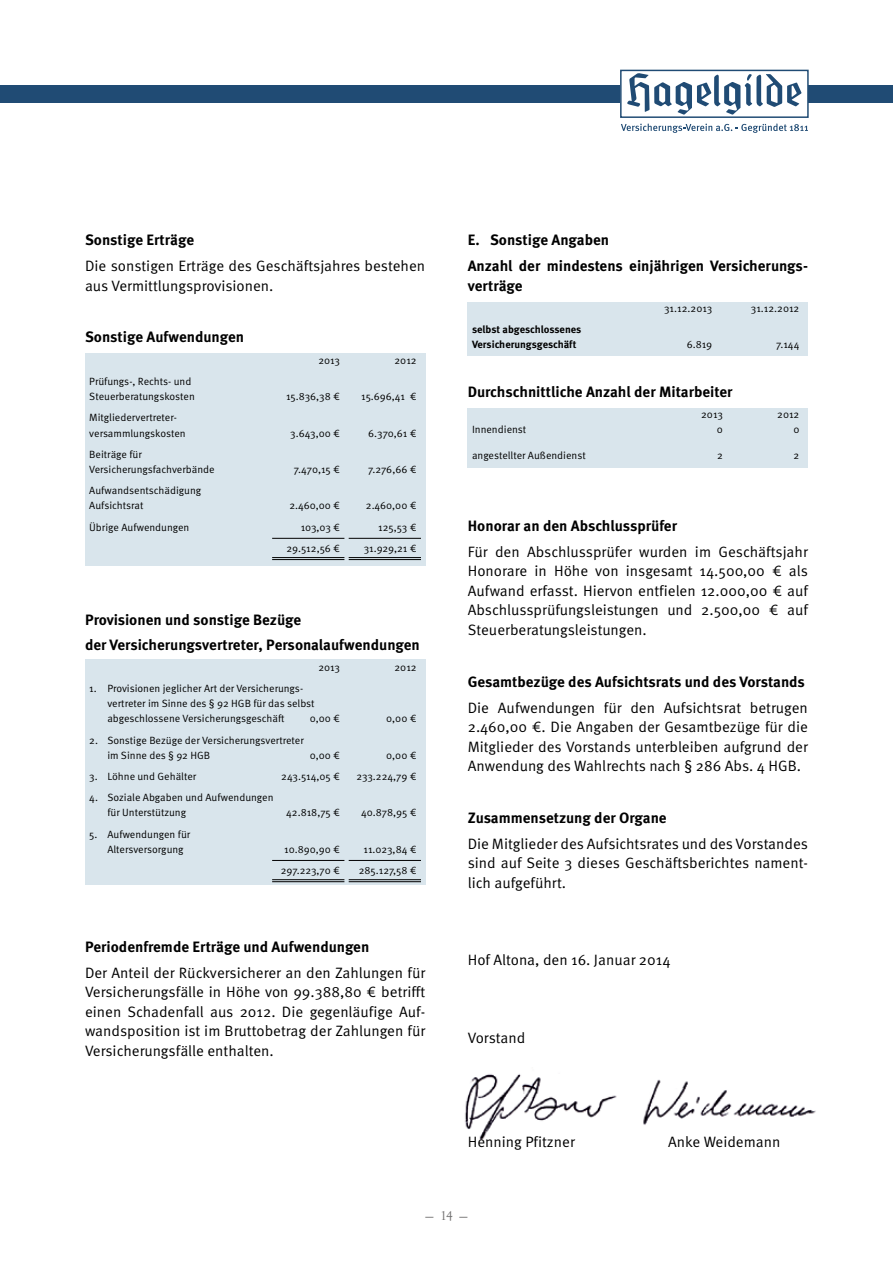
<style>
.page{position:relative;width:893px;height:1263px;background:#fff}
.page>*{position:absolute;margin:0;border:0;box-sizing:border-box;transform-origin:0 0}
.t1{font:15px/19.5px "Meta Pro";color:#000;text-align:justify}
.t2{font:700 15px/24.3px "Meta Pro";color:#000}
.t3{font:13.5px "Goudy Old Style T";color:#706f6f}
.t4{font:10.5px/15px "Meta Pro";color:#000}
.t5{font:700 10.5px/15px "Meta Pro";letter-spacing:-.005em;color:#000}
</style>
<div class="page">
<div style="left:0;top:85px;width:893px;height:17px;background:#204b74"></div>
<div style="left:621px;top:70px;width:187px;height:47px;background:#fff"></div>
<div style="left:620px;top:70px;width:189px;height:48px;border:1px solid #204b74"></div>
<svg style="left:627px;top:73px;width:175px;height:42px"></svg>
<svg style="left:621px;top:124px;width:187px;height:9px"></svg>
<div style="left:85px;top:353px;width:340px;height:213px;background:#d9e5ec"></div>
<div style="left:85px;top:659px;width:340px;height:225px;background:#d9e5ec"></div>
<div style="left:468px;top:302px;width:340px;height:53px;background:#d9e5ec"></div>
<div style="left:468px;top:408px;width:340px;height:60px;background:#d9e5ec"></div>
<img style="left:464px;top:1074px;width:352px;height:66px">
<hr style="left:349px;top:557px;width:72px;height:1px;background:#000">
<hr style="left:349px;top:559px;width:72px;height:1px;background:#000">
<hr style="left:349px;top:879px;width:72px;height:1px;background:#000">
<hr style="left:349px;top:881px;width:72px;height:1px;background:#000">
<hr style="left:272px;top:879px;width:72px;height:1px;background:#000">
<hr style="left:272px;top:881px;width:72px;height:1px;background:#000">
<hr style="left:272px;top:557px;width:72px;height:1px;background:#000">
<hr style="left:272px;top:559px;width:72px;height:1px;background:#000">
<hr style="left:349px;top:538px;width:72px;height:1px;background:#000">
<hr style="left:349px;top:860px;width:72px;height:1px;background:#000">
<hr style="left:272px;top:860px;width:72px;height:1px;background:#000">
<hr style="left:272px;top:538px;width:72px;height:1px;background:#000">
<p class="t2" style="left:85px;top:228px;width:111px">Sonstige Erträge</p>
<p class="t1" style="left:85px;top:257px;width:342px">Die sonstigen Erträge des Geschäftsjahres bestehen aus Vermittlungsprovisionen.</p>
<p class="t2" style="left:85px;top:325px;width:161px">Sonstige Aufwendungen</p>
<p class="t4" style="left:318px;top:353px;width:23px">2013</p>
<p class="t4" style="left:394px;top:353px;width:24px">2012</p>
<p class="t4" style="left:89px;top:374px;width:107px">Prüfungs-, Rechts- und<br>Steuerberatungskosten</p>
<p class="t4" style="left:286px;top:389px;width:56px">15.836,38 €</p>
<p class="t4" style="left:361px;top:389px;width:57px">15.696,41 €</p>
<p class="t4" style="left:89px;top:411px;width:98px">Mitgliedervertreter&shy;versammlungskosten</p>
<p class="t4" style="left:89px;top:447px;width:127px">Beiträge für<br>Versicherungsfachverbände</p>
<p class="t4" style="left:89px;top:483px;width:113px">Aufwandsentschädigung<br>Aufsichtsrat</p>
<p class="t4" style="left:290px;top:426px;width:51px">3.643,00 €</p>
<p class="t4" style="left:368px;top:426px;width:50px">6.370,61 €</p>
<p class="t4" style="left:294px;top:462px;width:48px">7.470,15 €</p>
<p class="t4" style="left:368px;top:462px;width:50px">7.276,66 €</p>
<p class="t4" style="left:289px;top:498px;width:52px">2.460,00 €</p>
<p class="t4" style="left:366px;top:498px;width:52px">2.460,00 €</p>
<p class="t4" style="left:89px;top:520px;width:102px">Übrige Aufwendungen</p>
<p class="t4" style="left:301px;top:520px;width:41px">103,03 €</p>
<p class="t4" style="left:378px;top:520px;width:40px">125,53 €</p>
<p class="t4" style="left:287px;top:541px;width:55px">29.512,56 €</p>
<p class="t4" style="left:364px;top:541px;width:55px">31.929,21 €</p>
<p class="t2" style="left:85px;top:608px;width:336px">Provisionen und sonstige Bezüge<br>der Versicherungsvertreter, Personalaufwendungen</p>
<p class="t4" style="left:318px;top:660px;width:23px">2013</p>
<p class="t4" style="left:394px;top:660px;width:24px">2012</p>
<p class="t4" style="left:107px;top:681px;width:209px;text-indent:-18px">1. Provisionen jeglicher Art der Versicherungs&shy;vertreter im Sinne des § 92 HGB für das selbst abgeschlossene Versicherungsgeschäft</p>
<p class="t4" style="left:310px;top:711px;width:32px">0,00 €</p>
<p class="t4" style="left:386px;top:711px;width:32px">0,00 €</p>
<p class="t4" style="left:107px;top:733px;width:198px;text-indent:-18px">2. Sonstige Bezüge der Versicherungsvertreter im Sinne des § 92 HGB</p>
<p class="t4" style="left:310px;top:748px;width:32px">0,00 €</p>
<p class="t4" style="left:386px;top:748px;width:32px">0,00 €</p>
<p class="t4" style="left:89px;top:769px;width:108px">3. Löhne und Gehälter</p>
<p class="t4" style="left:281px;top:769px;width:60px">243.514,05 €</p>
<p class="t4" style="left:356px;top:769px;width:62px">233.224,79 €</p>
<p class="t4" style="left:107px;top:791px;width:168px;text-indent:-18px">4. Soziale Abgaben und Aufwendungen für Unterstützung</p>
<p class="t4" style="left:286px;top:806px;width:55px">42.818,75 €</p>
<p class="t4" style="left:361px;top:806px;width:57px">40.878,95 €</p>
<p class="t4" style="left:107px;top:827px;width:84px;text-indent:-18px">5. Aufwendungen für<br>Altersversorgung</p>
<p class="t4" style="left:284px;top:842px;width:57px">10.890,90 €</p>
<p class="t4" style="left:363px;top:842px;width:55px">11.023,84 €</p>
<p class="t4" style="left:281px;top:863px;width:61px">297.223,70 €</p>
<p class="t4" style="left:359px;top:863px;width:60px">285.127,58 €</p>
<p class="t2" style="left:85px;top:935px;width:286px">Periodenfremde Erträge und Aufwendungen</p>
<p class="t1" style="left:85px;top:963px;width:342px">Der Anteil der Rückversicherer an den Zahlungen für Versicherungsfälle in Höhe von 99.388,80 € betrifft einen Schadenfall aus 2012. Die gegenläufige Auf&shy;wandsposition ist im Bruttobetrag der Zahlungen für Versicherungsfälle enthalten.</p>
<p class="t2" style="left:468px;top:228px;width:342px;line-height:25.8px">E. Sonstige Angaben<br>Anzahl der mindestens einjährigen Versicherungs-</p>
<p class="t2" style="left:468px;top:274px;width:56px">verträge</p>
<p class="t4" style="left:664px;top:301px;width:50px">31.12.2013</p>
<p class="t4" style="left:751px;top:301px;width:50px">31.12.2012</p>
<p class="t5" style="left:472px;top:322px;width:111px">selbst abgeschlossenes<br>Versicherungsgeschäft</p>
<p class="t4" style="left:687px;top:337px;width:27px">6.819</p>
<p class="t4" style="left:776px;top:337px;width:25px">7.144</p>
<p class="t2" style="left:468px;top:380px;width:266px">Durchschnittliche Anzahl der Mitarbeiter</p>
<p class="t4" style="left:701px;top:408px;width:23px">2013</p>
<p class="t4" style="left:777px;top:408px;width:24px">2012</p>
<p class="t4" style="left:472px;top:423px;width:56px">Innendienst</p>
<p class="t4" style="left:717px;top:423px;width:8px">0</p>
<p class="t4" style="left:793px;top:423px;width:8px">0</p>
<p class="t4" style="left:472px;top:449px;width:115px">angestellter Außendienst</p>
<p class="t4" style="left:717px;top:449px;width:7px">2</p>
<p class="t4" style="left:794px;top:449px;width:7px">2</p>
<p class="t2" style="left:468px;top:514px;width:211px">Honorar an den Abschlussprüfer</p>
<p class="t1" style="left:468px;top:542px;width:342px">Für den Abschlussprüfer wurden im Geschäftsjahr Honorare in Höhe von insgesamt 14.500,00 € als Aufwand erfasst. Hiervon entfielen 12.000,00 € auf Abschlussprüfungsleistungen und 2.500,00 € auf Steuerberatungsleistungen.</p>
<p class="t2" style="left:468px;top:670px;width:339px">Gesamtbezüge des Aufsichtsrats und des Vorstands</p>
<p class="t1" style="left:468px;top:698px;width:342px">Die Aufwendungen für den Aufsichtsrat betrugen 2.460,00 €. Die Angaben der Gesamtbezüge für die Mitglieder des Vorstands unterbleiben aufgrund der Anwendung des Wahlrechts nach § 286 Abs. 4 HGB.</p>
<p class="t2" style="left:468px;top:806px;width:200px">Zusammensetzung der Organe</p>
<p class="t1" style="left:468px;top:834px;width:342px">Die Mitglieder des Aufsichtsrates und des Vorstandes sind auf Seite 3 dieses Geschäftsberichtes nament&shy;lich aufgeführt.</p>
<p class="t1" style="left:468px;top:951px;width:204px">Hof Altona, den 16. Januar 2014</p>
<p class="t1" style="left:468px;top:1028px;width:59px">Vorstand</p>
<p class="t1" style="left:468px;top:1132px;width:109px">Henning Pfitzner</p>
<p class="t1" style="left:668px;top:1132px;width:114px">Anke Weidemann</p>
<p class="t3" style="left:425px;top:1209px;width:44px">— 14 —</p>
</div>
